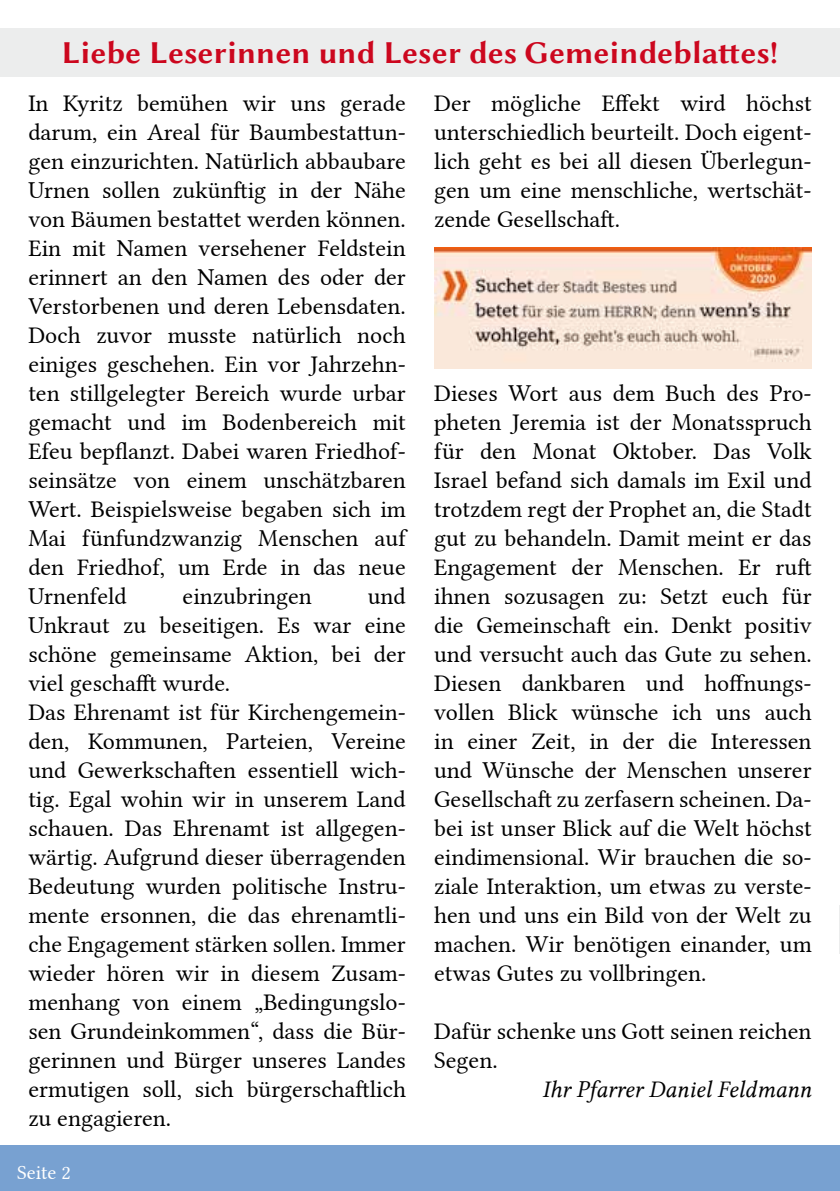
<style>
.page{position:relative;width:840px;height:1191px;background:#fff}
.page>*{position:absolute;margin:0;border:0;box-sizing:border-box;transform-origin:0 0}
.t1{font:32px "Linux Biolinum GB";color:#cc071e}
.t2{font:24px/29px "Lin Libertine";color:#000;text-align:justify}
.t3{font:24px "Lin Libertine I";color:#000}
.t4{font:20px "Lin Libertine";color:#fff}
</style>
<div class="page">
<div style="left:0;top:1145px;width:839px;height:46px;background:#78a1d1"></div>
<div style="left:0;top:28px;width:839px;height:49px;background:#eceded"></div>
<svg style="left:839px;top:905px;width:1px;height:49px"></svg>
<img style="left:434px;top:247px;width:377px;height:122px">
<h1 class="t1" style="left:62px;top:30px;width:718px">Liebe Leserinnen und Leser des Gemeindeblattes!</h1>
<p class="t2" style="left:28px;top:86px;width:379px">In Kyritz bemühen wir uns gerade darum, ein Areal für Baumbestattun&shy;gen einzurichten. Natürlich abbaubare Urnen sollen zukünftig in der Nähe von Bäumen bestattet werden können.<br>Ein mit Namen versehener Feldstein erinnert an den Namen des oder der Verstorbenen und deren Lebensdaten.<br>Doch zuvor musste natürlich noch einiges geschehen. Ein vor Jahrzehn&shy;ten stillgelegter Bereich wurde urbar gemacht und im Bodenbereich mit Efeu bepflanzt. Dabei waren Friedhof&shy;seinsätze von einem unschätzbaren Wert. Beispielsweise begaben sich im Mai fünfundzwanzig Menschen auf den Friedhof, um Erde in das neue Urnenfeld</p>
<p class="t2" style="left:434px;top:86px;width:379px">Der mögliche Effekt wird höchst unterschiedlich beurteilt. Doch eigent&shy;lich geht es bei all diesen Überlegun&shy;gen um eine menschliche, wertschät&shy;zende Gesellschaft.</p>
<p class="t2" style="left:434px;top:376px;width:379px">Dieses Wort aus dem Buch des Pro&shy;pheten Jeremia ist der Monatsspruch für den Monat Oktober. Das Volk Israel befand sich damals im Exil und trotzdem regt der Prophet an, die Stadt gut zu behandeln. Damit meint er das Engagement der Menschen. Er ruft ihnen sozusagen zu: Setzt euch für die Gemeinschaft ein. Denkt positiv und versucht auch das Gute zu sehen.<br>Diesen dankbaren und hoffnungs&shy;vollen Blick wünsche ich uns auch in einer Zeit, in der die Interessen und Wünsche der Menschen unserer Gesellschaft zu zerfasern scheinen. Da&shy;bei ist unser Blick auf die Welt höchst eindimensional. Wir brauchen die so&shy;ziale Interaktion, um etwas zu verste&shy;hen und uns ein Bild von der Welt zu machen. Wir benötigen einander, um etwas Gutes zu vollbringen.</p>
<p class="t2" style="left:434px;top:1014px;width:379px">Dafür schenke uns Gott seinen reichen<br>Segen.</p>
<p class="t3" style="left:542px;top:1075px;width:270px">Ihr Pfarrer Daniel Feldmann</p>
<p class="t2" style="left:28px;top:579px;width:379px;text-align:left;text-indent:339px">und<br>Unkraut zu beseitigen. Es war eine schöne gemeinsame Aktion, bei der viel geschafft wurde.<br>Das Ehrenamt ist für Kirchengemein&shy;den, Kommunen, Parteien, Vereine und Gewerkschaften essentiell wich&shy;tig. Egal wohin wir in unserem Land schauen. Das Ehrenamt ist allgegen&shy;wärtig. Aufgrund dieser überragenden<br>Bedeutung wurden politische Instru&shy;mente ersonnen, die das ehrenamtli&shy;che Engagement stärken sollen. Immer wieder hören wir in diesem Zusam&shy;menhang von einem „Bedingungslo&shy;sen Grundeinkommen“, dass die Bür&shy;gerinnen und Bürger unseres Landes ermutigen soll, sich bürgerschaftlich zu engagieren.</p>
<p class="t2" style="left:182px;top:579px;width:131px">einzubringen</p>
<p class="t4" style="left:17px;top:1156px;width:55px">Seite 2</p>
</div>
